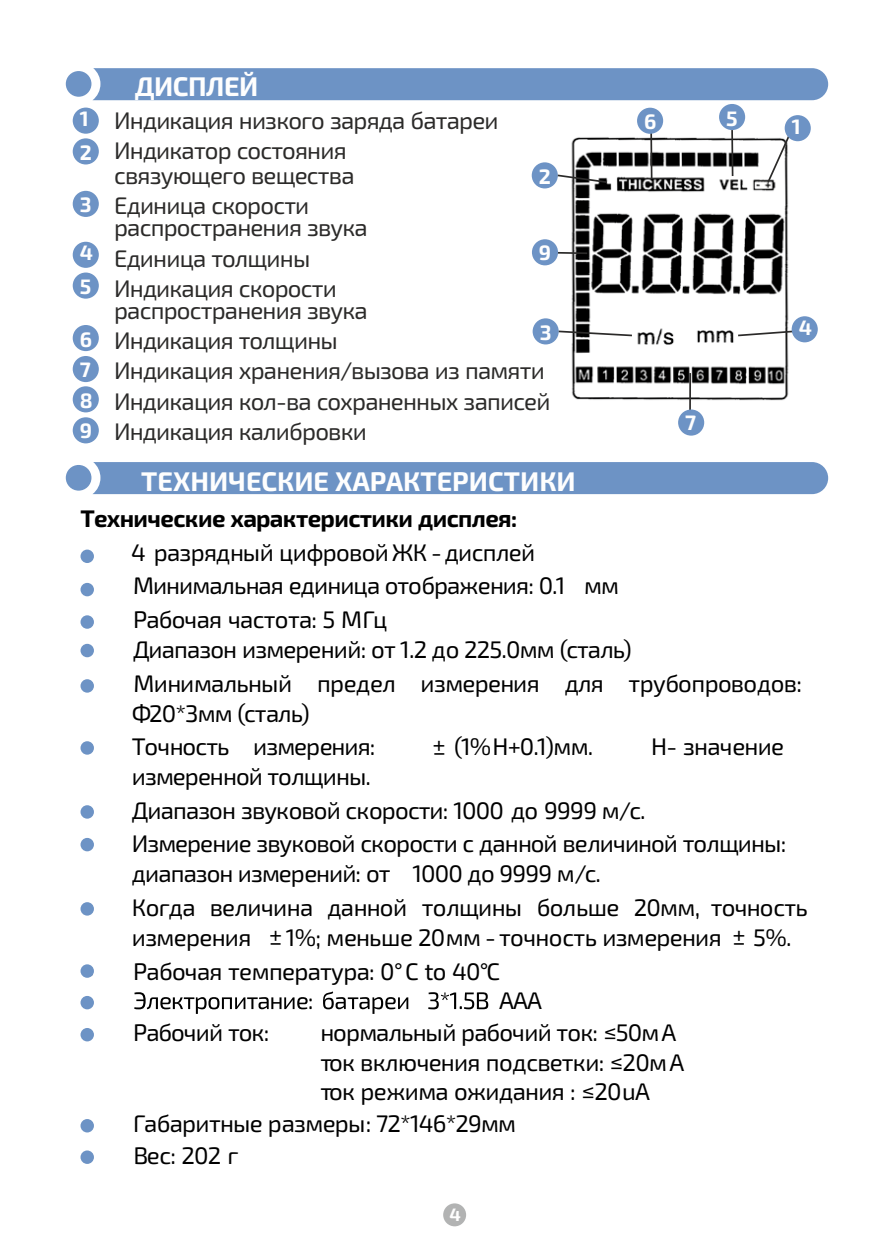
<style>
.page{position:relative;width:893px;height:1259px;background:#fff}
.page>*{position:absolute;margin:0;border:0;box-sizing:border-box;transform-origin:0 0}
.t1{font:700 27px "Exo 2.0";color:#fefefe}
.t2{font:700 27px "Exo 2.0";letter-spacing:-.02em;color:#fefefe}
.t3{font:24px/33.9px "Exo 2.0";letter-spacing:-.035em;color:#000}
.t4{font:24px/30.3px "Exo 2.0";letter-spacing:-.035em;color:#2b2a29}
.t5{font:700 24px "Exo 2.0";letter-spacing:-.025em;color:#000}
.t6{font:700 21px/30.6px "Exo 2.0";color:#fefefe}
.t7{font:700 18px "Exo 2.0";color:#fefefe}
</style>
<div class="page">
<img style="left:551px;top:134px;width:259px;height:267px">
<div style="left:66px;top:68px;width:762px;height:32px;background:#6d93c5"></div>
<div style="left:66px;top:462px;width:762px;height:32px;background:#6d93c5"></div>
<svg style="left:134px;top:991px;width:354px;height:23px"></svg>
<div style="left:81px;top:549px;width:13px;height:14px;background:#6d93c5;border-radius:50%"></div>
<div style="left:81px;top:583px;width:13px;height:13px;background:#6d93c5;border-radius:50%"></div>
<div style="left:81px;top:615px;width:13px;height:14px;background:#6d93c5;border-radius:50%"></div>
<div style="left:81px;top:644px;width:13px;height:13px;background:#6d93c5;border-radius:50%"></div>
<div style="left:81px;top:679px;width:13px;height:13px;background:#6d93c5;border-radius:50%"></div>
<div style="left:81px;top:741px;width:13px;height:13px;background:#6d93c5;border-radius:50%"></div>
<div style="left:81px;top:805px;width:13px;height:13px;background:#6d93c5;border-radius:50%"></div>
<div style="left:81px;top:838px;width:13px;height:13px;background:#6d93c5;border-radius:50%"></div>
<div style="left:81px;top:902px;width:13px;height:13px;background:#6d93c5;border-radius:50%"></div>
<div style="left:81px;top:964px;width:13px;height:13px;background:#6d93c5;border-radius:50%"></div>
<div style="left:81px;top:996px;width:13px;height:13px;background:#6d93c5;border-radius:50%"></div>
<div style="left:81px;top:1028px;width:13px;height:13px;background:#6d93c5;border-radius:50%"></div>
<div style="left:81px;top:1119px;width:13px;height:13px;background:#6d93c5;border-radius:50%"></div>
<div style="left:81px;top:1150px;width:13px;height:14px;background:#6d93c5;border-radius:50%"></div>
<div style="left:73px;top:108px;width:26px;height:26px;background:#6d93c5;border-radius:50%"></div>
<div style="left:73px;top:138px;width:26px;height:26px;background:#6d93c5;border-radius:50%"></div>
<div style="left:73px;top:191px;width:26px;height:26px;background:#6d93c5;border-radius:50%"></div>
<div style="left:73px;top:242px;width:26px;height:26px;background:#6d93c5;border-radius:50%"></div>
<div style="left:73px;top:272px;width:26px;height:27px;background:#6d93c5;border-radius:50%"></div>
<div style="left:73px;top:325px;width:26px;height:26px;background:#6d93c5;border-radius:50%"></div>
<div style="left:73px;top:356px;width:26px;height:26px;background:#6d93c5;border-radius:50%"></div>
<div style="left:73px;top:386px;width:26px;height:26px;background:#6d93c5;border-radius:50%"></div>
<div style="left:73px;top:417px;width:26px;height:26px;background:#6d93c5;border-radius:50%"></div>
<div style="left:532px;top:162px;width:26px;height:26px;background:#6d93c5;border-radius:50%"></div>
<svg style="left:556px;top:173px;width:53px;height:11px"></svg>
<svg style="left:766px;top:129px;width:27px;height:56px"></svg>
<div style="left:785px;top:115px;width:26px;height:26px;background:#6d93c5;border-radius:50%"></div>
<div style="left:533px;top:318px;width:26px;height:26px;background:#6d93c5;border-radius:50%"></div>
<svg style="left:736px;top:329px;width:58px;height:8px"></svg>
<svg style="left:557px;top:330px;width:77px;height:7px"></svg>
<div style="left:792px;top:316px;width:26px;height:26px;background:#6d93c5;border-radius:50%"></div>
<div style="left:719px;top:104px;width:26px;height:26px;background:#6d93c5;border-radius:50%"></div>
<hr style="left:731px;top:130px;width:2px;height:46px;background:#2b2a29">
<hr style="left:650px;top:130px;width:2px;height:49px;background:#2b2a29">
<div style="left:637px;top:108px;width:26px;height:26px;background:#6d93c5;border-radius:50%"></div>
<hr style="left:689px;top:373px;width:2px;height:38px;background:#2b2a29">
<div style="left:678px;top:409px;width:26px;height:26px;background:#6d93c5;border-radius:50%"></div>
<hr style="left:551px;top:252px;width:36px;height:2px;background:#2b2a29">
<div style="left:532px;top:239px;width:26px;height:26px;background:#6d93c5;border-radius:50%"></div>
<div style="left:443px;top:1203px;width:23px;height:23px;background:#b2b3b3;border-radius:50%"></div>
<p class="t6" style="left:80px;top:104px;width:14px;line-height:33.6px">1<br>2</p>
<p class="t6" style="left:80px;top:192px;width:13px">3</p>
<p class="t6" style="left:80px;top:238px;width:15px;line-height:33.6px">4<br>5</p>
<p class="t6" style="left:80px;top:326px;width:14px;text-align:justify">6<br>7<br>8<br>9</p>
<p class="t2" style="left:135px;top:77px;width:125px">ДИСПЛЕЙ</p>
<p class="t4" style="left:114px;top:108px;width:386px">Индикация низкого заряда батареи<br>Индикатор состояния</p>
<p class="t4" style="left:114px;top:163px;width:242px">связующего вещества<br>Единица скорости</p>
<p class="t4" style="left:114px;top:215px;width:255px">распространения звука<br>Единица толщины<br>Индикация скорости</p>
<p class="t4" style="left:114px;top:298px;width:438px">распространения звука<br>Индикация толщины<br>Индикация хранения/вызова из памяти<br>Индикация кол-ва сохраненных записей<br>Индикация калибровки</p>
<p class="t6" style="left:644px;top:109px;width:14px">6</p>
<p class="t6" style="left:726px;top:105px;width:13px">5</p>
<p class="t6" style="left:792px;top:113px;width:10px">1</p>
<p class="t6" style="left:539px;top:163px;width:14px">2</p>
<p class="t6" style="left:539px;top:239px;width:14px">9</p>
<p class="t6" style="left:540px;top:319px;width:13px">3</p>
<p class="t6" style="left:799px;top:314px;width:15px">4</p>
<p class="t6" style="left:685px;top:409px;width:13px">7</p>
<p class="t1" style="left:141px;top:472px;width:436px">ТЕХНИЧЕСКИЕ ХАРАКТЕРИСТИКИ</p>
<p class="t5" style="left:81px;top:510px;width:438px">Технические характеристики дисплея:</p>
<p class="t3" style="left:133px;top:537px;width:488px;text-indent:-50px">• 4 разрядный цифровойЖК -дисплей<br>Минимальная единица отображения: 0.1 мм<br>Рабочая частота: 5 MГц</p>
<p class="t3" style="left:133px;top:635px;width:670px">Диапазон измерений: от 1.2 до 225.0мм (сталь)<br>Минимальный предел измерения для трубопроводов:</p>
<p class="t3" style="left:132px;top:698px;width:245px">Ф20*3мм (сталь)<br>Точность измерения:</p>
<p class="t3" style="left:432px;top:732px;width:163px">+- (1%H+0.1)мм.</p>
<p class="t3" style="left:651px;top:732px;width:135px">H- значение</p>
<p class="t3" style="left:132px;top:762px;width:656px">измеренной толщины.<br>Диапазон звуковой скорости: 1000 до 9999 м/с.<br>Измерение звуковой скорости с данной величиной толщины:</p>
<p class="t3" style="left:132px;top:859px;width:260px">диапазон измерений: от</p>
<p class="t3" style="left:132px;top:859px;width:677px;text-indent:280px">1000 до 9999 м/с.<br>Когда величина данной толщины больше 20мм, точность</p>
<p class="t3" style="left:132px;top:923px;width:661px">измерения +-1%; меньше 20мм - точность измерения +- 5%.</p>
<p class="t3" style="left:499px;top:959px;width:45px;line-height:29.4px;text-indent:-413px">• Рабочая температура: 0°C to 40°C<br>AAA</p>
<p class="t3" style="left:86px;top:1018px;width:185px">• Рабочий ток:</p>
<p class="t3" style="left:320px;top:1020px;width:366px;line-height:29.4px">нормальный рабочий ток: ≤50мA ток включения подсветки: ≤20мA ток режима ожидания : ≤20uA</p>
<p class="t3" style="left:86px;top:1109px;width:431px">• Габаритные размеры: 72*146*29мм</p>
<p class="t3" style="left:86px;top:1141px;width:154px">• Вес: 202 г</p>
<p class="t7" style="left:450px;top:1208px;width:13px">4</p>
</div>
